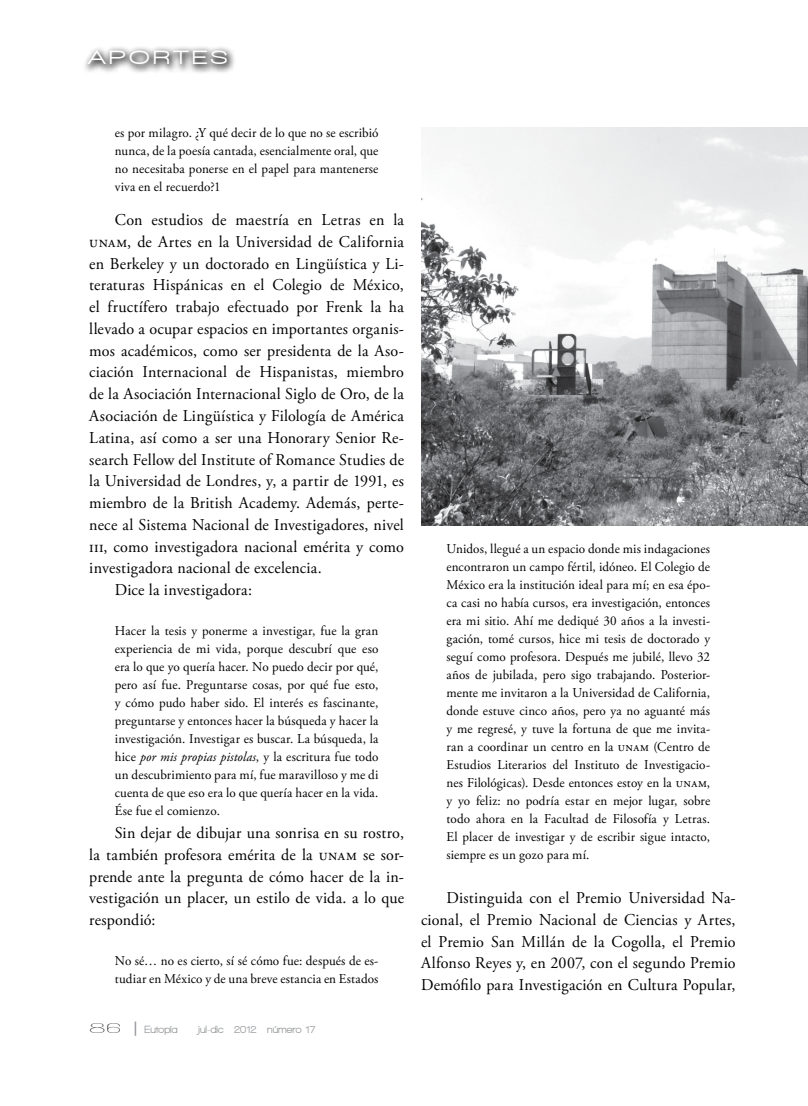
<style>
.page{position:relative;width:808px;height:1106px;background:#fff}
.page>*{position:absolute;margin:0;border:0;box-sizing:border-box;transform-origin:0 0}
.t1{font:900 19.5px "Walkway Expand";color:#fff}
.t2{font:16.5px/21.8px "Adobe Garamond Pro";letter-spacing:.015em;color:#000;text-align:justify}
.t3{font:13.5px/18px "Adobe Garamond Pro";letter-spacing:-.005em;color:#000;text-align:justify}
.t4{font:800 10.5px "Walkway";color:#939598}
.s1{font-style:italic}
.s2{font-family:"Walkway Ultra Expand";font-weight:400;font-size:15px;color:#000}
.s3{font-family:"Verdana";font-weight:400;font-size:15px}
</style>
<div class="page">
<div style="left:82px;top:46px;width:155px;height:29px;background:#000;opacity:.81"></div>
<img style="left:421px;top:128px;width:387px;height:398px">
<h1 class="t1" style="left:88px;top:47px;width:141px">AP ORT ES</h1>
<p class="t3" style="left:115px;top:125px;width:265px">es por milagro. ¿Y qué decir de lo que no se escribió nunca, de la poesía cantada, esencialmente oral, que no necesitaba ponerse en el papel para mantenerse viva en el recuerdo?1</p>
<p class="t2" style="left:115px;top:210px;width:291px">Con estudios de maestría en Letras en la</p>
<p class="t2" style="left:89px;top:231px;width:316px">unam, de Artes en la Universidad de California</p>
<p class="t2" style="left:89px;top:253px;width:316px">en Berkeley y un doctorado en Lingüística y Li-</p>
<p class="t2" style="left:89px;top:275px;width:316px">teraturas Hispánicas en el Colegio de México,</p>
<p class="t2" style="left:89px;top:297px;width:316px">el fructífero trabajo efectuado por Frenk la ha</p>
<p class="t2" style="left:89px;top:318px;width:316px">llevado a ocupar espacios en importantes organis-</p>
<p class="t2" style="left:89px;top:340px;width:316px">mos académicos, como ser presidenta de la Aso-</p>
<p class="t2" style="left:89px;top:362px;width:316px">ciación Internacional de Hispanistas, miembro</p>
<p class="t2" style="left:89px;top:384px;width:316px">de la Asociación Internacional Siglo de Oro, de la</p>
<p class="t2" style="left:89px;top:405px;width:316px">Asociación de Lingüística y Filología de América</p>
<p class="t2" style="left:89px;top:427px;width:316px">Latina, así como a ser una Honorary Senior Re-</p>
<p class="t2" style="left:89px;top:449px;width:316px">search Fellow del Institute of Romance Studies de</p>
<p class="t2" style="left:89px;top:471px;width:316px">la Universidad de Londres, y, a partir de 1991, es</p>
<p class="t2" style="left:89px;top:492px;width:316px">miembro de la British Academy. Además, perte-</p>
<p class="t2" style="left:89px;top:514px;width:316px">nece al Sistema Nacional de Investigadores, nivel</p>
<p class="t2" style="left:89px;top:536px;width:316px">iii, como investigadora nacional emérita y como</p>
<p class="t2" style="left:89px;top:558px;width:234px">investigadora nacional de excelencia.</p>
<p class="t2" style="left:115px;top:579px;width:139px">Dice la investigadora:</p>
<p class="t3" style="left:115px;top:622px;width:265px">Hacer la tesis y ponerme a investigar, fue la gran experiencia de mi vida, porque descubrí que eso era lo que yo quería hacer. No puedo decir por qué, pero así fue. Preguntarse cosas, por qué fue esto, y cómo pudo haber sido. El interés es fascinante, preguntarse y entonces hacer la búsqueda y hacer la investigación. Investigar es buscar. La búsqueda, la hice <span class="s1">por mis propias pistolas</span>, y la escritura fue todo un descubrimiento para mí, fue maravilloso y me di cuenta de que eso era lo que quería hacer en la vida.<br>Ése fue el comienzo.</p>
<p class="t2" style="left:89px;top:822px;width:316px;text-indent:26px">Sin dejar de dibujar una sonrisa en su rostro, la también profesora emérita de la unam se sor&shy;prende ante la pregunta de cómo hacer de la in&shy;vestigación un placer, un estilo de vida. a lo que respondió:</p>
<p class="t3" style="left:115px;top:952px;width:265px">No sé… no es cierto, sí sé cómo fue: después de es&shy;tudiar en México y de una breve estancia en Estados</p>
<p class="t4" style="left:89px;top:1024px;width:90px"><span class="s2">86</span> <span class="s3">|</span> Eutopía</p>
<p class="t4" style="left:199px;top:1024px;width:119px">jul-dic 2012 número 17</p>
<p class="t3" style="left:446px;top:540px;width:265px">Unidos, llegué a un espacio donde mis indagaciones encontraron un campo fértil, idóneo. El Colegio de México era la institución ideal para mí; en esa épo&shy;ca casi no había cursos, era investigación, entonces era mi sitio. Ahí me dediqué 30 años a la investi&shy;gación, tomé cursos, hice mi tesis de doctorado y seguí como profesora. Después me jubilé, llevo 32 años de jubilada, pero sigo trabajando. Posterior&shy;mente me invitaron a la Universidad de California, donde estuve cinco años, pero ya no aguanté más y me regresé, y tuve la fortuna de que me invita&shy;ran a coordinar un centro en la unam (Centro de Estudios Literarios del Instituto de Investigacio&shy;nes Filológicas). Desde entonces estoy en la unam, y yo feliz: no podría estar en mejor lugar, sobre todo ahora en la Facultad de Filosofía y Letras.<br>El placer de investigar y de escribir sigue intacto, siempre es un gozo para mí.</p>
<p class="t2" style="left:421px;top:887px;width:316px;text-indent:26px">Distinguida con el Premio Universidad Na&shy;cional, el Premio Nacional de Ciencias y Artes, el Premio San Millán de la Cogolla, el Premio Alfonso Reyes y, en 2007, con el segundo Premio Demófilo para Investigación en Cultura Popular,</p>
</div>
